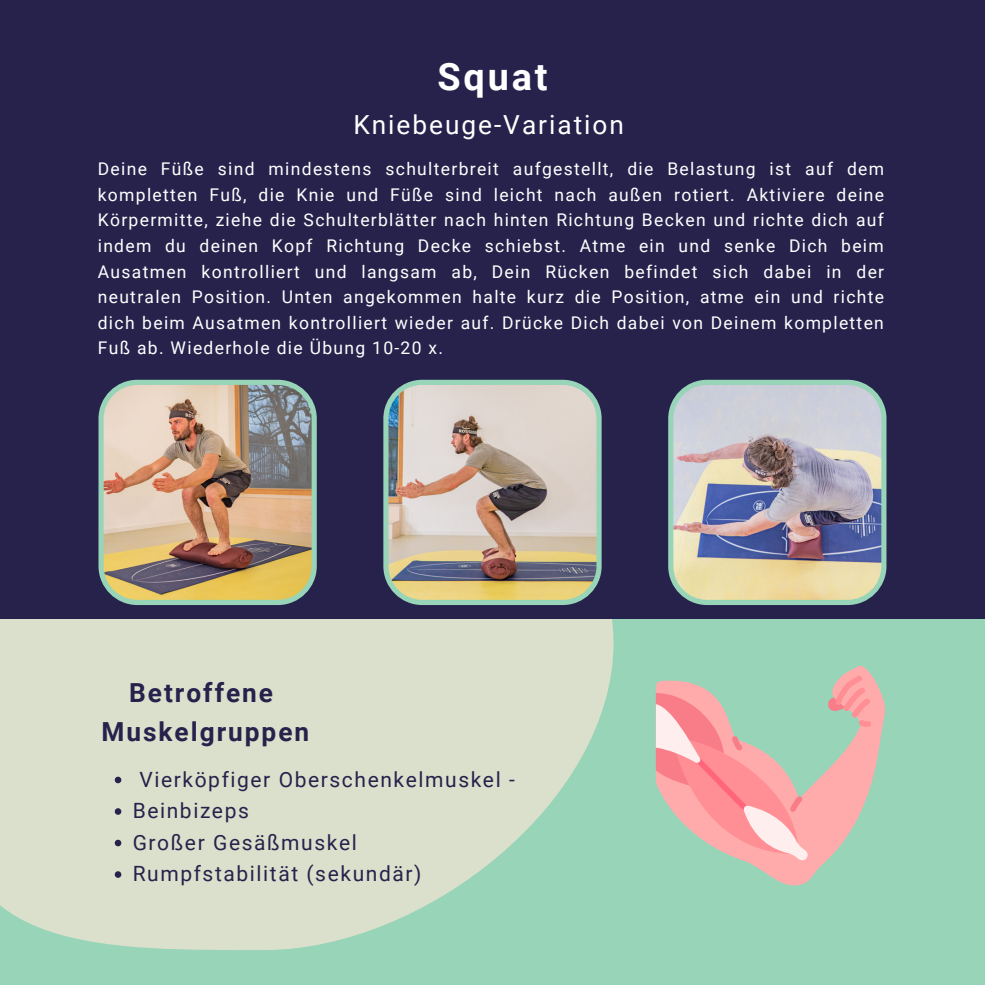
<style>
.page{position:relative;width:985px;height:985px;background:#fff}
.page>*{position:absolute;margin:0;border:0;box-sizing:border-box;transform-origin:0 0}
.t1{font:700 37.8px "Roboto";letter-spacing:.075em;color:#fff}
.t2{font:700 26.25px/39.4px "Roboto";letter-spacing:.075em;color:#26224c;text-align:center}
.t3{font:26.25px "Roboto";letter-spacing:.075em;color:#fff}
.t4{font:21px/31.5px "Roboto";letter-spacing:.075em;color:#26224c}
.t5{font:17.5px/25.6px "Roboto";letter-spacing:.075em;color:#fff;text-align:justify}
</style>
<div class="page">
<div style="left:0;top:0;width:984px;height:984px;background:#26224c"></div>
<img style="left:98px;top:380px;width:219px;height:225px">
<img style="left:383px;top:380px;width:218px;height:225px">
<img style="left:668px;top:380px;width:218px;height:225px">
<div style="left:0;top:619px;width:984px;height:365px;background:#97d4b8"></div>
<svg style="left:0;top:619px;width:613px;height:331px;background:#d1dec9"></svg>
<svg style="left:115px;top:776px;width:6px;height:7px"></svg>
<svg style="left:115px;top:808px;width:6px;height:6px"></svg>
<svg style="left:115px;top:839px;width:6px;height:7px"></svg>
<svg style="left:115px;top:871px;width:6px;height:6px"></svg>
<svg style="left:655px;top:665px;width:230px;height:221px"></svg>
<svg style="left:655px;top:693px;width:153px;height:167px"></svg>
<svg style="left:827px;top:675px;width:44px;height:51px"></svg>
<h1 class="t1" style="left:437px;top:55px;width:112px">Squat</h1>
<h2 class="t3" style="left:353px;top:110px;width:272px">Kniebeuge-Variation</h2>
<p class="t5" style="left:98px;top:156px;width:787px">Deine Füße sind mindestens schulterbreit aufgestellt, die Belastung ist auf dem kompletten Fuß, die Knie und Füße sind leicht nach außen rotiert. Aktiviere deine Körpermitte, ziehe die Schulterblätter nach hinten Richtung Becken und richte dich auf indem du deinen Kopf Richtung Decke schiebst. Atme ein und senke Dich beim Ausatmen kontrolliert und langsam ab, Dein Rücken befindet sich dabei in der neutralen Position. Unten angekommen halte kurz die Position, atme ein und richte dich beim Ausatmen kontrolliert wieder auf. Drücke Dich dabei von Deinem kompletten Fuß ab. Wiederhole die Übung 10-20 x.</p>
<h2 class="t2" style="left:101px;top:673px;width:209px">Betroffene<br>Muskelgruppen</h2>
<p class="t4" style="left:133px;top:763px;width:383px;text-indent:7px">Vierköpfiger Oberschenkelmuskel -<br>Beinbizeps<br>Großer Gesäßmuskel<br>Rumpfstabilität (sekundär)</p>
</div>
